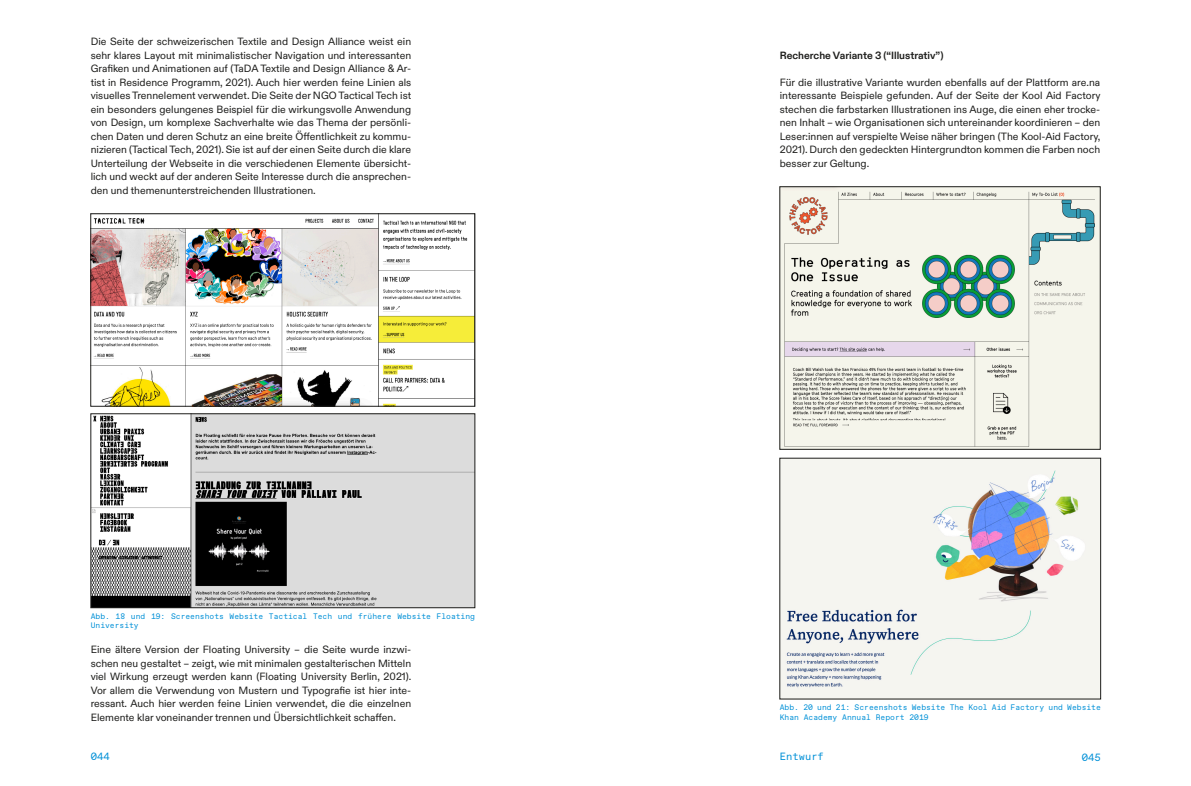
<style>
.page{position:relative;width:1191px;height:786px;background:#fff}
.page>*{position:absolute;margin:0;border:0;box-sizing:border-box;transform-origin:0 0}
.Fließtext{font:10.5px/13.5px "ABC Diatype Edu";color:#1d1d1b;text-align:justify}
.Fließtext-2{font:700 10.5px "ABC Diatype Edu";color:#1d1d1b}
.t1{font:10.5px "ABC Favorit Edu Mono";color:#0090d7}
.Fließtext-3{font:8px/9.6px "ABC Favorit Edu Mono";color:#0090d7}
</style>
<div class="page">
<img style="left:93px;top:215px;width:380px;height:189px">
<div style="left:91px;top:213px;width:384px;height:193px;border:1px solid #1d1d1b"></div>
<img style="left:93px;top:415px;width:380px;height:190px">
<div style="left:91px;top:413px;width:384px;height:194px;border:1px solid #1d1d1b"></div>
<img style="left:781px;top:188px;width:317px;height:259px">
<img style="left:781px;top:460px;width:317px;height:237px">
<p class="Fließtext" style="left:91px;top:34px;width:322px">Die Seite der schweizerischen Textile and Design Alliance weist ein sehr klares Layout mit minimalistischer Navigation und interessanten Grafiken und Animationen auf (TaDA Textile and Design Alliance &amp; Ar&shy;tist in Residence Programm, 2021). Auch hier werden feine Linien als visuelles Trennelement verwendet. Die Seite der NGO Tactical Tech ist ein besonders gelungenes Beispiel für die wirkungsvolle Anwendung von Design, um komplexe Sachverhalte wie das Thema der persönli&shy;chen Daten und deren Schutz an eine breite Öffentlichkeit zu kommu&shy;nizieren (Tactical Tech, 2021). Sie ist auf der einen Seite durch die klare Unterteilung der Webseite in die verschiedenen Elemente übersicht&shy;lich und weckt auf der anderen Seite Interesse durch die ansprechen&shy;den und themenunterstreichenden Illustrationen.</p>
<p class="Fließtext-3" style="left:91px;top:611px;width:386px">Abb. 18 und 19: Screenshots Website Tactical Tech und frühere Website Floating<br>University</p>
<p class="Fließtext" style="left:91px;top:641px;width:322px">Eine ältere Version der Floating University – die Seite wurde inzwi&shy;schen neu gestaltet – zeigt, wie mit minimalen gestalterischen Mitteln viel Wirkung erzeugt werden kann (Floating University Berlin, 2021).<br>Vor allem die Verwendung von Mustern und Typografie ist hier inte&shy;ressant. Auch hier werden feine Linien verwendet, die die einzelnen Elemente klar voneinander trennen und Übersichtlichkeit schaffen.</p>
<p class="Fließtext-2" style="left:780px;top:47px;width:165px">Recherche Variante 3 (“Illustrativ”)</p>
<p class="Fließtext" style="left:780px;top:74px;width:322px">Für die illustrative Variante wurden ebenfalls auf der Plattform are.na interessante Beispiele gefunden. Auf der Seite der Kool Aid Factory stechen die farbstarken Illustrationen ins Auge, die einen eher trocke&shy;nen Inhalt – wie Organisationen sich untereinander koordinieren – den Leser:innen auf verspielte Weise näher bringen (The Kool-Aid Factory, 2021). Durch den gedeckten Hintergrundton kommen die Farben noch besser zur Geltung.</p>
<p class="Fließtext-3" style="left:780px;top:702px;width:322px">Abb. 20 und 21: Screenshots Website The Kool Aid Factory und Website</p>
<p class="Fließtext-3" style="left:780px;top:712px;width:150px">Khan Academy Annual Report 2019</p>
<p class="t1" style="left:91px;top:749px;width:20px">044</p>
<p class="t1" style="left:1081px;top:750px;width:20px">045</p>
<p class="t1" style="left:780px;top:749px;width:46px">Entwurf</p>
</div>
